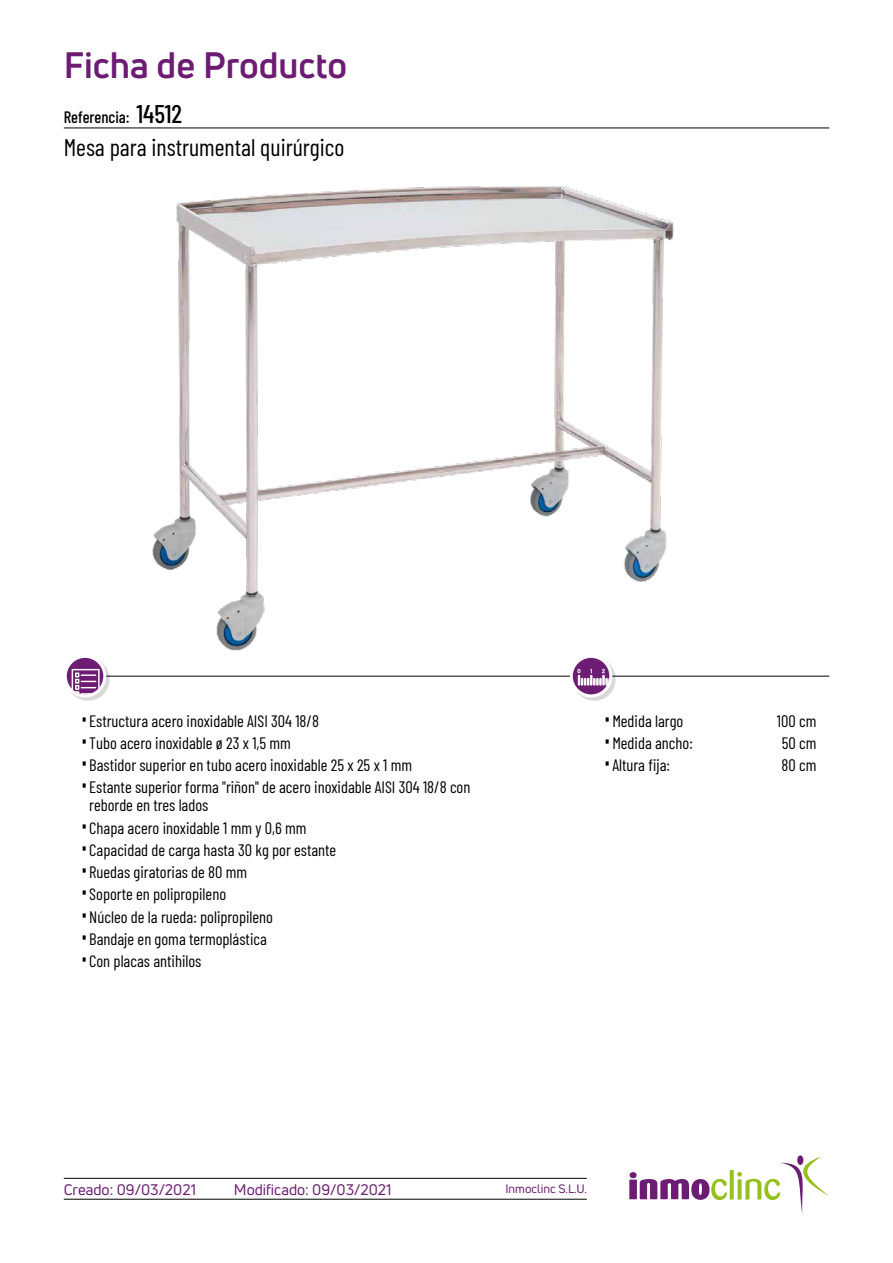
<style>
.page{position:relative;width:893px;height:1263px;background:#fff}
.page>*{position:absolute;margin:0;border:0;box-sizing:border-box;transform-origin:0 0}
.t1{font:700 36px "Uni Neue";color:#6d1c74}
.t2{font:24px "Barlow Condensed";color:#000}
.t3{font:16.5px/18px "Barlow Condensed";color:#000}
.t4{font:500 16.5px "Barlow Condensed";color:#000}
.t5{font:15px "Uni Neue";color:#6d1c74}
.t6{font:12px "Uni Neue";color:#6d1c74}
.s1{font-size:25.5px}
.s2{font-family:"Akzidenz Grotesk BQ";font-weight:300;font-stretch:condensed;font-size:21px}
</style>
<div class="page">
<img style="left:152px;top:186px;width:522px;height:465px">
<hr style="left:64px;top:128px;width:765px;height:1px;background:#000">
<hr style="left:85px;top:676px;width:744px;height:1px;background:#000">
<hr style="left:64px;top:1199px;width:523px;height:1px;background:#000">
<hr style="left:64px;top:1178px;width:523px;height:1px;background:#000">
<div style="left:67px;top:658px;width:42px;height:42px;background:#000;opacity:.15"></div>
<svg style="left:65px;top:656px;width:40px;height:40px"></svg>
<svg style="left:72px;top:669px;width:28px;height:27px"></svg>
<div style="left:64px;top:655px;width:42px;height:42px;border:3px solid #fff;border-radius:50%"></div>
<div style="left:573px;top:658px;width:42px;height:42px;background:#000;opacity:.15"></div>
<svg style="left:571px;top:656px;width:40px;height:40px"></svg>
<svg style="left:577px;top:669px;width:34px;height:16px"></svg>
<div style="left:570px;top:655px;width:42px;height:42px;border:3px solid #fff;border-radius:50%"></div>
<svg style="left:629px;top:1172px;width:98px;height:28px"></svg>
<svg style="left:730px;top:1170px;width:4px;height:29px"></svg>
<svg style="left:737px;top:1157px;width:92px;height:57px"></svg>
<h1 class="t1" style="left:64px;top:43px;width:285px">Ficha de Producto</h1>
<p class="t4" style="left:64px;top:106px;width:120px">Referencia: <span class="s1">14512</span></p>
<h2 class="t2" style="left:64px;top:130px;width:282px">Mesa para instrumental quirúrgico</h2>
<p class="t3" style="left:81px;top:710px;width:240px"><span class="s2">•</span>Estructura acero inoxidable AISI 304 18/8</p>
<p class="t3" style="left:81px;top:733px;width:212px"><span class="s2">•</span>Tubo acero inoxidable ø 23 x 1,5 mm</p>
<p class="t3" style="left:81px;top:755px;width:333px"><span class="s2">•</span>Bastidor superior en tubo acero inoxidable 25 x 25 x 1 mm</p>
<p class="t3" style="left:89px;top:777px;width:383px;text-indent:-9px"><span class="s2">•</span>Estante superior forma "riñon" de acero inoxidable AISI 304 18/8 con reborde en tres lados</p>
<p class="t3" style="left:81px;top:817px;width:227px"><span class="s2">•</span>Chapa acero inoxidable 1 mm y 0,6 mm</p>
<p class="t3" style="left:81px;top:840px;width:257px"><span class="s2">•</span>Capacidad de carga hasta 30 kg por estante</p>
<p class="t3" style="left:81px;top:862px;width:168px"><span class="s2">•</span>Ruedas giratorias de 80 mm</p>
<p class="t3" style="left:81px;top:884px;width:147px"><span class="s2">•</span>Soporte en polipropileno</p>
<p class="t3" style="left:81px;top:906px;width:194px"><span class="s2">•</span>Núcleo de la rueda: polipropileno</p>
<p class="t3" style="left:81px;top:929px;width:188px"><span class="s2">•</span>Bandaje en goma termoplástica</p>
<p class="t3" style="left:81px;top:951px;width:122px"><span class="s2">•</span>Con placas antihilos</p>
<p class="t3" style="left:604px;top:710px;width:81px"><span class="s2">•</span>Medida largo</p>
<p class="t3" style="left:777px;top:710px;width:41px">100 cm</p>
<p class="t3" style="left:604px;top:733px;width:91px"><span class="s2">•</span>Medida ancho:</p>
<p class="t3" style="left:782px;top:733px;width:36px">50 cm</p>
<p class="t3" style="left:604px;top:755px;width:68px"><span class="s2">•</span>Altura fija:</p>
<p class="t3" style="left:781px;top:755px;width:36px">80 cm</p>
<p class="t5" style="left:64px;top:1180px;width:134px">Creado: 09/03/2021</p>
<p class="t5" style="left:234px;top:1180px;width:159px">Modificado: 09/03/2021</p>
<p class="t6" style="left:505px;top:1182px;width:83px">Inmoclinc S.L.U.</p>
</div>
